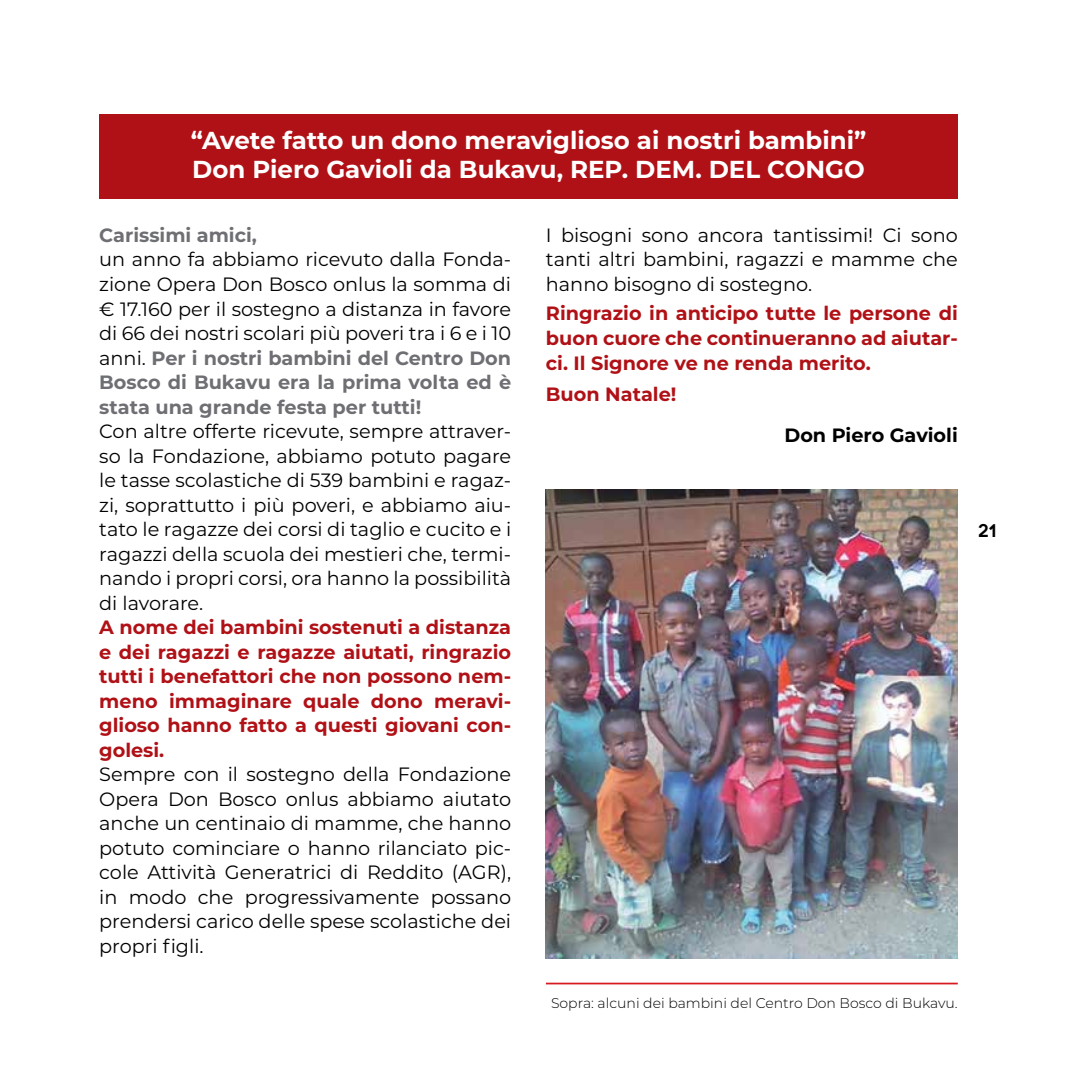
<style>
.page{position:relative;width:1072px;height:1072px;background:#fff}
.page>*{position:absolute;margin:0;border:0;box-sizing:border-box;transform-origin:0 0}
.t1{font:700 24.5px/29.4px "Montserrat";color:#fff}
.t2{font:19.25px/24.5px "Montserrat";color:#000;text-align:justify}
.t3{font:700 19.25px/24.5px "Montserrat";color:#b01116;text-align:justify}
.t4{font:700 19.25px "Montserrat";color:#6e6f73}
.t5{font:700 19.25px "Montserrat";color:#000}
.t6{font:17.5px "Geometos";color:#000}
.t7{font:300 14px "Montserrat";color:#000}
.s1{font-weight:700;color:#6e6f73}
</style>
<div class="page">
<div style="left:99px;top:114px;width:858px;height:84px;background:#b01116"></div>
<img style="left:546px;top:489px;width:411px;height:469px">
<hr style="left:546px;top:982px;width:411px;height:2px;background:#d71920">
<p class="t1" style="left:191px;top:124px;width:677px">“Avete fatto un dono meraviglioso ai nostri bambini”<br>Don Piero Gavioli da Bukavu, REP. DEM. DEL CONGO</p>
<p class="t4" style="left:99px;top:221px;width:159px">Carissimi amici,</p>
<p class="t2" style="left:99px;top:247px;width:413px">un anno fa abbiamo ricevuto dalla Fonda&shy;zione Opera Don Bosco onlus la somma di € 17.160 per il sostegno a distanza in favore di 66 dei nostri scolari più poveri tra i 6 e i 10 anni. <span class="s1">Per i nostri bambini del Centro Don Bosco di Bukavu era la prima volta ed è stata una grande festa per tutti!</span></p>
<p class="t2" style="left:99px;top:418px;width:413px">Con altre offerte ricevute, sempre attraver&shy;so la Fondazione, abbiamo potuto pagare le tasse scolastiche di 539 bambini e ragaz&shy;zi, soprattutto i più poveri, e abbiamo aiu&shy;tato le ragazze dei corsi di taglio e cucito e i ragazzi della scuola dei mestieri che, termi&shy;nando i propri corsi, ora hanno la possibilità di lavorare.</p>
<p class="t3" style="left:99px;top:614px;width:413px">A nome dei bambini sostenuti a distanza e dei ragazzi e ragazze aiutati, ringrazio tutti i benefattori che non possono nem&shy;meno immaginare quale dono meravi&shy;glioso hanno fatto a questi giovani con&shy;golesi.</p>
<p class="t2" style="left:99px;top:761px;width:413px">Sempre con il sostegno della Fondazione Opera Don Bosco onlus abbiamo aiutato anche un centinaio di mamme, che hanno potuto cominciare o hanno rilanciato pic&shy;cole Attività Generatrici di Reddito (AGR), in modo che progressivamente possano prendersi carico delle spese scolastiche dei propri figli.</p>
<p class="t2" style="left:546px;top:222px;width:413px">I bisogni sono ancora tantissimi! Ci sono tanti altri bambini, ragazzi e mamme che hanno bisogno di sostegno.</p>
<p class="t3" style="left:546px;top:300px;width:413px">Ringrazio in anticipo tutte le persone di buon cuore che continueranno ad aiutar&shy;ci. Il Signore ve ne renda merito.</p>
<p class="t3" style="left:546px;top:380px;width:132px">Buon Natale!</p>
<p class="t5" style="left:784px;top:421px;width:175px">Don Piero Gavioli</p>
<p class="t7" style="left:551px;top:993px;width:408px">Sopra: alcuni dei bambini del Centro Don Bosco di Bukavu.</p>
<p class="t6" style="left:977px;top:521px;width:21px">21</p>
</div>
